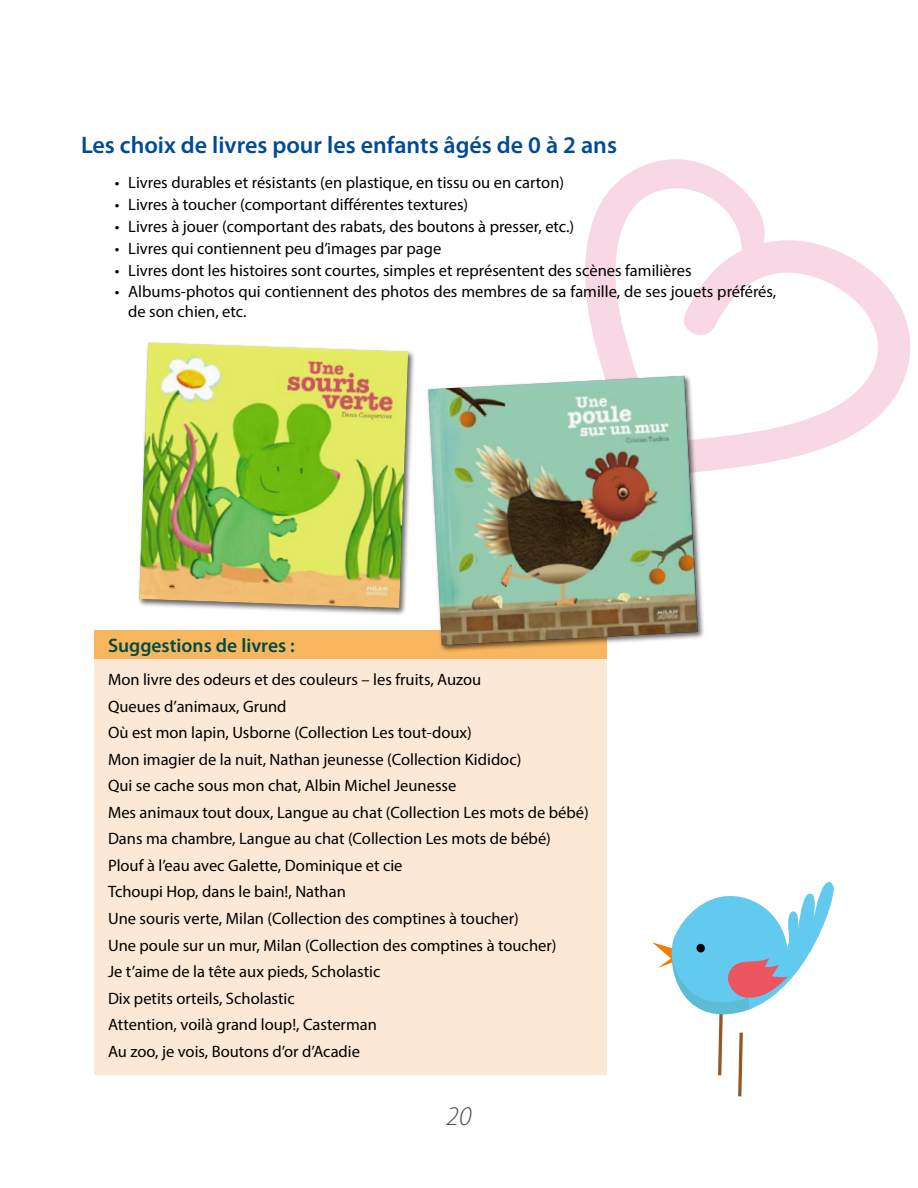
<style>
.page{position:relative;width:918px;height:1188px;background:#fff}
.page>*{position:absolute;margin:0;border:0;box-sizing:border-box;transform-origin:0 0}
.t1{font:italic 300 27px "Myriad Pro";color:#514d4e}
.t2{font:600 24px "Myriad Pro";color:#004a97}
.t3{font:600 19.5px "Myriad Pro";color:#004c45}
.t4{font:16.5px/26.5px "Myriad Pro";color:#000}
</style>
<div class="page">
<svg style="left:585px;top:159px;width:325px;height:312px"></svg>
<div style="left:94px;top:630px;width:514px;height:33px;background:#f8b65e"></div>
<div style="left:94px;top:659px;width:514px;height:44px;background:#fce8d6"></div>
<div style="left:94px;top:686px;width:514px;height:43px;background:#fce8d6"></div>
<div style="left:94px;top:712px;width:514px;height:44px;background:#fce8d6"></div>
<div style="left:94px;top:739px;width:514px;height:43px;background:#fce8d6"></div>
<div style="left:94px;top:765px;width:514px;height:44px;background:#fce8d6"></div>
<div style="left:94px;top:792px;width:514px;height:43px;background:#fce8d6"></div>
<div style="left:94px;top:818px;width:514px;height:44px;background:#fce8d6"></div>
<div style="left:94px;top:845px;width:514px;height:44px;background:#fce8d6"></div>
<div style="left:94px;top:872px;width:514px;height:43px;background:#fce8d6"></div>
<div style="left:94px;top:898px;width:514px;height:44px;background:#fce8d6"></div>
<div style="left:94px;top:925px;width:514px;height:43px;background:#fce8d6"></div>
<div style="left:94px;top:951px;width:514px;height:44px;background:#fce8d6"></div>
<div style="left:94px;top:978px;width:514px;height:43px;background:#fce8d6"></div>
<div style="left:94px;top:1004px;width:514px;height:44px;background:#fce8d6"></div>
<div style="left:94px;top:1031px;width:514px;height:43px;background:#fce8d6"></div>
<div style="left:426px;top:373px;width:280px;height:280px;background:#000;opacity:.6"></div>
<img style="left:428px;top:376px;width:270px;height:269px">
<div style="left:137px;top:340px;width:279px;height:276px;background:#000;opacity:.6"></div>
<img style="left:139px;top:343px;width:269px;height:265px">
<svg style="left:652px;top:882px;width:182px;height:214px"></svg>
<h2 class="t2" style="left:81px;top:130px;width:538px">Les choix de livres pour les enfants âgés de 0 à 2 ans</h2>
<p class="t4" style="left:115px;top:169px;width:451px">• Livres durables et résistants (en plastique, en tissu ou en carton)</p>
<p class="t4" style="left:115px;top:191px;width:355px">• Livres à toucher (comportant différentes textures)</p>
<p class="t4" style="left:115px;top:213px;width:461px">• Livres à jouer (comportant des rabats, des boutons à presser, etc.)</p>
<p class="t4" style="left:115px;top:235px;width:328px">• Livres qui contiennent peu d’images par page</p>
<p class="t4" style="left:115px;top:256px;width:578px">• Livres dont les histoires sont courtes, simples et représentent des scènes familières</p>
<p class="t4" style="left:128px;top:282px;width:650px;line-height:19.8px;text-indent:-13px">• Albums-photos qui contiennent des photos des membres de sa famille, de ses jouets préférés, de son chien, etc.</p>
<p class="t3" style="left:108px;top:633px;width:188px">Suggestions de livres :</p>
<p class="t4" style="left:108px;top:666px;width:482px">Mon livre des odeurs et des couleurs – les fruits, Auzou<br>Queues d’animaux, Grund<br>Où est mon lapin, Usborne (Collection Les tout-doux)<br>Mon imagier de la nuit, Nathan jeunesse (Collection Kididoc)<br>Qui se cache sous mon chat, Albin Michel Jeunesse<br>Mes animaux tout doux, Langue au chat (Collection Les mots de bébé)<br>Dans ma chambre, Langue au chat (Collection Les mots de bébé)<br>Plouf à l’eau avec Galette, Dominique et cie<br>Tchoupi Hop, dans le bain!, Nathan<br>Une souris verte, Milan (Collection des comptines à toucher)<br>Une poule sur un mur, Milan (Collection des comptines à toucher)<br>Je t’aime de la tête aux pieds, Scholastic<br>Dix petits orteils, Scholastic<br>Attention, voilà grand loup!, Casterman<br>Au zoo, je vois, Boutons d’or d’Acadie</p>
<h1 class="t1" style="left:447px;top:1100px;width:26px">20</h1>
</div>
